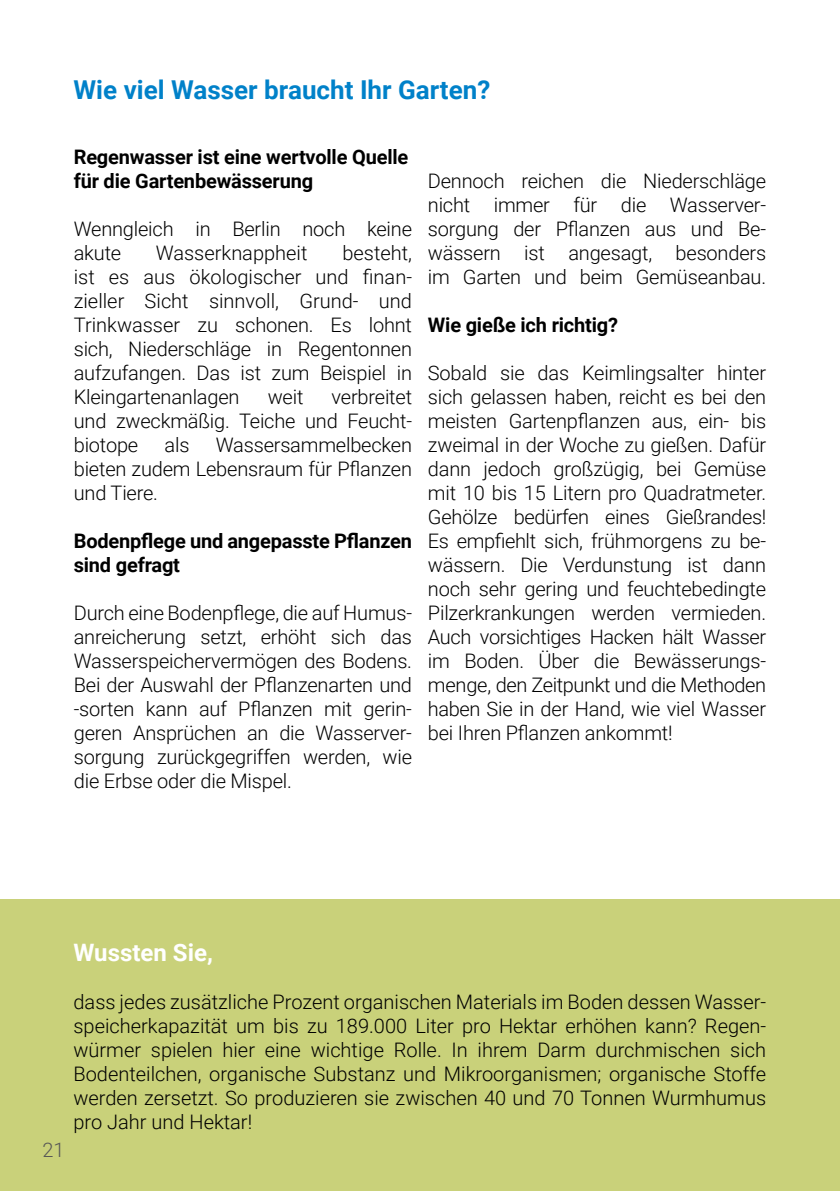
<style>
.page{position:relative;width:840px;height:1191px;background:#fff}
.page>*{position:absolute;margin:0;border:0;box-sizing:border-box;transform-origin:0 0}
.t1{font:700 26px "Roboto";color:#0081c9}
.t2{font:700 24px "Roboto";color:#fff}
.t3{font:300 20px/24px "Roboto";letter-spacing:-.01em;color:#000;text-align:justify}
.t4{font:700 20px/24px "Roboto";letter-spacing:-.01em;color:#000}
.t5{font:300 20px "Roboto";color:#575756}
</style>
<div class="page">
<div style="left:0;top:899px;width:839px;height:292px;background:#c9d17a"></div>
<h1 class="t1" style="left:73px;top:71px;width:418px">Wie viel Wasser braucht Ihr Garten?</h1>
<p class="t4" style="left:74px;top:144px;width:336px">Regenwasser ist eine wertvolle Quelle für die Gartenbewässerung</p>
<p class="t3" style="left:74px;top:216px;width:339px">Wenngleich in Berlin noch keine akute</p>
<p class="t3" style="left:74px;top:240px;width:339px;text-indent:268px">besteht, ist es aus ökologischer und finan&shy;zieller Sicht sinnvoll, Grund- und Trinkwasser zu schonen. Es lohnt sich, Niederschläge in Regentonnen aufzufangen. Das ist zum Beispiel in Kleingartenanlagen</p>
<p class="t3" style="left:156px;top:240px;width:153px">Wasserknappheit</p>
<p class="t3" style="left:74px;top:384px;width:339px;text-indent:258px">verbreitet und zweckmäßig. Teiche und Feucht&shy;biotope</p>
<p class="t3" style="left:267px;top:384px;width:37px">weit</p>
<p class="t3" style="left:74px;top:432px;width:339px;text-indent:142px">Wassersammelbecken bieten zudem Lebensraum für Pflanzen und Tiere.</p>
<p class="t4" style="left:74px;top:528px;width:339px">Bodenpflege und angepasste Pflanzen sind gefragt</p>
<p class="t3" style="left:74px;top:600px;width:339px">Durch eine Bodenpflege, die auf Humus&shy;anreicherung setzt, erhöht sich das Wasserspeichervermögen des Bodens.<br>Bei der Auswahl der Pflanzenarten und -sorten kann auf Pflanzen mit gerin&shy;geren Ansprüchen an die Wasserver&shy;sorgung zurückgegriffen werden, wie die Erbse oder die Mispel.</p>
<p class="t3" style="left:164px;top:432px;width:26px">als</p>
<p class="t3" style="left:427px;top:168px;width:339px">Dennoch reichen die Niederschläge nicht immer für die Wasserver&shy;sorgung der Pflanzen aus und Be&shy;wässern ist angesagt, besonders im Garten und beim Gemüseanbau.</p>
<p class="t4" style="left:427px;top:312px;width:191px">Wie gieße ich richtig?</p>
<p class="t3" style="left:427px;top:360px;width:339px">Sobald sie das Keimlingsalter hinter sich gelassen haben, reicht es bei den meisten Gartenpflanzen aus, ein- bis zweimal in der Woche zu gießen. Dafür dann jedoch großzügig, bei Gemüse mit 10 bis 15 Litern pro Quadratmeter.<br>Gehölze bedürfen eines Gießrandes!<br>Es empfiehlt sich, frühmorgens zu be&shy;wässern. Die Verdunstung ist dann noch sehr gering und feuchtebedingte Pilzerkrankungen werden vermieden.<br>Auch vorsichtiges Hacken hält Wasser im Boden. Über die Bewässerungs&shy;menge, den Zeitpunkt und die Methoden haben Sie in der Hand, wie viel Wasser bei Ihren Pflanzen ankommt!</p>
<p class="t5" style="left:43px;top:1136px;width:24px">21</p>
<p class="t2" style="left:73px;top:935px;width:141px">Wussten Sie,</p>
<p class="t3" style="left:73px;top:988px;width:693px">dass jedes zusätzliche Prozent organischen Materials im Boden dessen Wasser&shy;speicherkapazität um bis zu 189.000 Liter pro Hektar erhöhen kann? Regen&shy;würmer spielen hier eine wichtige Rolle. In ihrem Darm durchmischen sich Bodenteilchen, organische Substanz und Mikroorganismen; organische Stoffe werden zersetzt. So produzieren sie zwischen 40 und 70 Tonnen Wurmhumus pro Jahr und Hektar!</p>
</div>
